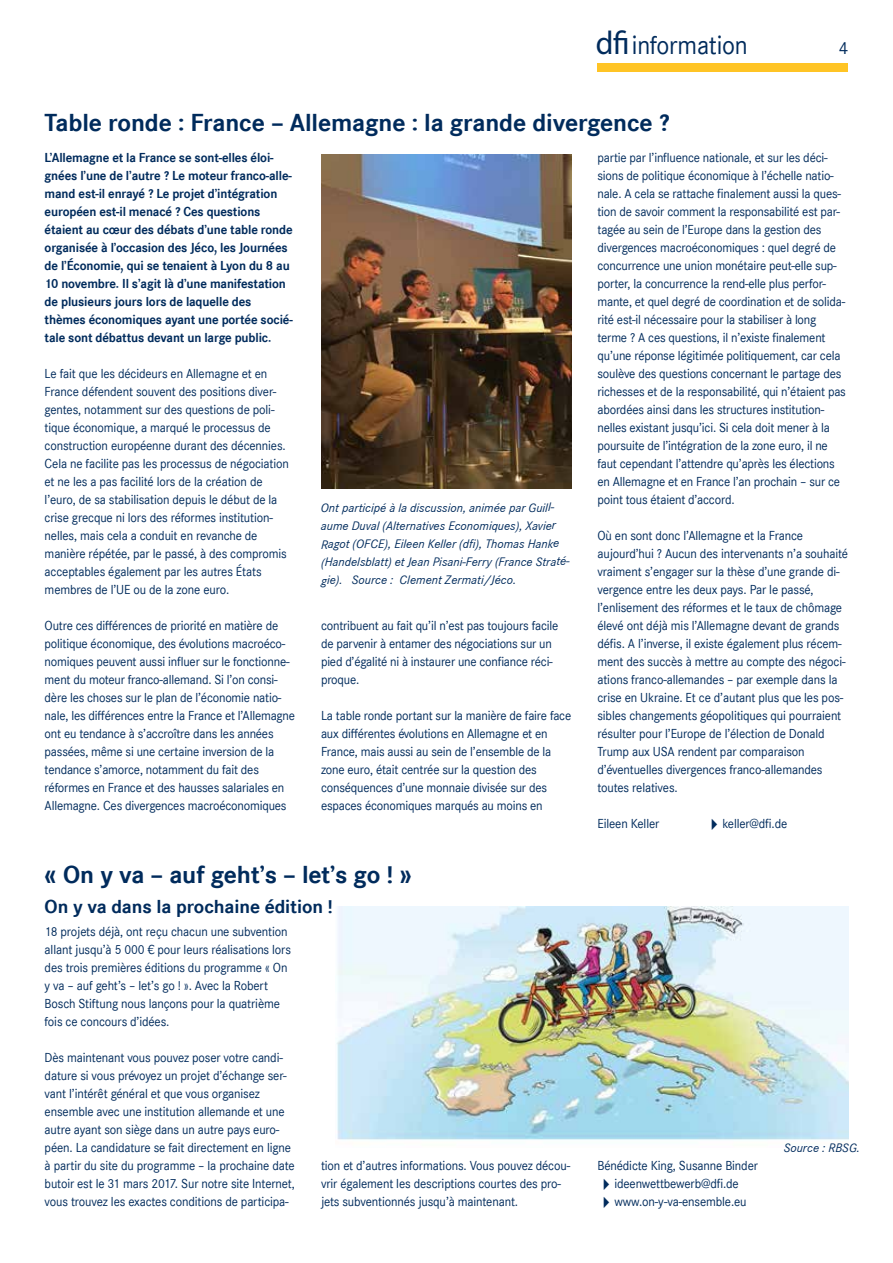
<style>
.page{position:relative;width:893px;height:1263px;background:#fff}
.page>*{position:absolute;margin:0;border:0;box-sizing:border-box;transform-origin:0 0}
.t1{font:27px "Corporate S";letter-spacing:-.01em;color:#002b5c;scale:.95 1}
.t2{font:700 25.5px "Corporate S";letter-spacing:-.005em;color:#002b5c}
.t3{font:700 19.5px "Corporate S";letter-spacing:-.005em;color:#002b5c}
.t4{font:18px "Corporate S";color:#002b5c}
.t5{font:13.5px/18px "Corporate S";letter-spacing:-.015em;color:#002b5c;scale:.95 1}
.t6{font:700 13.5px/18px "Corporate S";letter-spacing:-.01em;color:#002b5c;scale:.95 1}
.t7{font:italic 12.75px/18px "Corporate S";letter-spacing:-.005em;color:#002b5c}
.s1{font-family:"Myriad Pro";font-size:33px}
</style>
<div class="page">
<div style="left:597px;top:63px;width:251px;height:9px;background:#ffc425"></div>
<img style="left:321px;top:154px;width:251px;height:334px">
<img style="left:336px;top:906px;width:512px;height:234px">
<h1 class="t1" style="left:596px;top:30px;width:161px"><span class="s1">dfi</span>information</h1>
<h3 class="t4" style="left:839px;top:38px;width:11px">4</h3>
<h2 class="t2" style="left:45px;top:108px;width:626px">Table ronde : France – Allemagne : la grande divergence ?</h2>
<p class="t6" style="left:45px;top:149px;width:263px">L’Allemagne et la France se sont-elles éloi&shy;gnées l’une de l’autre ? Le moteur franco-alle&shy;mand est-il enrayé ? Le projet d’intégration européen est-il menacé ? Ces questions étaient au cœur des débats d’une table ronde organisée à l’occasion des Jéco, les Journées de l’Économie, qui se tenaient à Lyon du 8 au 10 novembre. Il s’agit là d’une manifestation de plusieurs jours lors de laquelle des thèmes économiques ayant une portée socié&shy;tale sont débattus devant un large public.</p>
<p class="t5" style="left:45px;top:365px;width:259px">Le fait que les décideurs en Allemagne et en France défendent souvent des positions diver&shy;gentes, notamment sur des questions de poli&shy;tique économique, a marqué le processus de construction européenne durant des décennies.<br>Cela ne facilite pas les processus de négociation et ne les a pas facilité lors de la création de l’euro, de sa stabilisation depuis le début de la crise grecque ni lors des réformes institution&shy;nelles, mais cela a conduit en revanche de manière répétée, par le passé, à des compromis acceptables également par les autres États membres de l’UE ou de la zone euro.</p>
<p class="t5" style="left:45px;top:617px;width:265px">Outre ces différences de priorité en matière de politique économique, des évolutions macroéco&shy;nomiques peuvent aussi influer sur le fonctionne&shy;ment du moteur franco-allemand. Si l’on consi&shy;dère les choses sur le plan de l’économie natio&shy;nale, les différences entre la France et l’Allemagne ont eu tendance à s’accroître dans les années passées, même si une certaine inversion de la tendance s’amorce, notamment du fait des réformes en France et des hausses salariales en Allemagne. Ces divergences macroéconomiques</p>
<p class="t5" style="left:321px;top:617px;width:251px">contribuent au fait qu’il n’est pas toujours facile de parvenir à entamer des négociations sur un pied d’égalité ni à instaurer une confiance réci&shy;proque.</p>
<p class="t5" style="left:597px;top:149px;width:263px">partie par l’influence nationale, et sur les déci&shy;sions de politique économique à l’échelle natio&shy;nale. A cela se rattache finalement aussi la ques&shy;tion de savoir comment la responsabilité est par&shy;tagée au sein de l’Europe dans la gestion des divergences macroéconomiques : quel degré de concurrence une union monétaire peut-elle sup&shy;porter, la concurrence la rend-elle plus perfor&shy;mante, et quel degré de coordination et de solida&shy;rité est-il nécessaire pour la stabiliser à long terme ? A ces questions, il n’existe finalement qu’une réponse légitimée politiquement, car cela soulève des questions concernant le partage des richesses et de la responsabilité, qui n’étaient pas abordées ainsi dans les structures institution&shy;nelles existant jusqu’ici. Si cela doit mener à la poursuite de l’intégration de la zone euro, il ne faut cependant l’attendre qu’après les élections en Allemagne et en France l’an prochain – sur ce point tous étaient d’accord.</p>
<p class="t5" style="left:597px;top:527px;width:265px">Où en sont donc l’Allemagne et la France aujourd’hui ? Aucun des intervenants n’a souhaité vraiment s’engager sur la thèse d’une grande di&shy;vergence entre les deux pays. Par le passé, l’enlisement des réformes et le taux de chômage élevé ont déjà mis l’Allemagne devant de grands défis. A l’inverse, il existe également plus récem&shy;ment des succès à mettre au compte des négoci&shy;ations franco-allemandes – par exemple dans la crise en Ukraine. Et ce d’autant plus que les pos&shy;sibles changements géopolitiques qui pourraient résulter pour l’Europe de l’élection de Donald Trump aux USA rendent par comparaison d’éventuelles divergences franco-allemandes toutes relatives.</p>
<p class="t5" style="left:597px;top:815px;width:67px">Eileen Keller</p>
<p class="t5" style="left:705px;top:815px;width:88px">✔keller@dfi.de</p>
<p class="t7" style="left:321px;top:499px;width:250px">Ont participé à la discussion, animée par Guill&shy;aume Duval (Alternatives Economiques), Xavier Ragot (OFCE), Eileen Keller (dfi), Thomas Hanke (Handelsblatt) et Jean Pisani-Ferry (France Straté&shy;gie). Source : Clement Zermati/Jéco.</p>
<p class="t5" style="left:321px;top:707px;width:265px">La table ronde portant sur la manière de faire face aux différentes évolutions en Allemagne et en France, mais aussi au sein de l’ensemble de la zone euro, était centrée sur la question des conséquences d’une monnaie divisée sur des espaces économiques marqués au moins en</p>
<h2 class="t2" style="left:45px;top:860px;width:369px">« On y va – auf geht’s – let’s go ! »</h2>
<h3 class="t3" style="left:45px;top:895px;width:290px">On y va dans la prochaine édition !</h3>
<p class="t5" style="left:45px;top:923px;width:261px">18 projets déjà, ont reçu chacun une subvention allant jusqu’à 5 000 € pour leurs réalisations lors des trois premières éditions du programme « On y va – auf geht’s – let’s go ! ». Avec la Robert Bosch Stiftung nous lançons pour la quatrième fois ce concours d’idées.</p>
<p class="t5" style="left:45px;top:1049px;width:265px">Dès maintenant vous pouvez poser votre candi&shy;dature si vous prévoyez un projet d’échange ser&shy;vant l’intérêt général et que vous organisez ensemble avec une institution allemande et une autre ayant son siège dans un autre pays euro&shy;péen. La candidature se fait directement en ligne à partir du site du programme – la prochaine date butoir est le 31 mars 2017. Sur notre site Internet, vous trouvez les exactes conditions de participa-</p>
<p class="t5" style="left:321px;top:1157px;width:264px">tion et d’autres informations. Vous pouvez décou&shy;vrir également les descriptions courtes des pro&shy;jets subventionnés jusqu’à maintenant.</p>
<p class="t5" style="left:597px;top:1157px;width:170px">Bénédicte King, Susanne Binder</p>
<p class="t5" style="left:597px;top:1175px;width:150px">✔ideenwettbewerb@dfi.de</p>
<p class="t5" style="left:597px;top:1193px;width:159px">✔www.on-y-va-ensemble.eu</p>
<p class="t7" style="left:784px;top:1139px;width:78px">Source : RBSG.</p>
</div>
